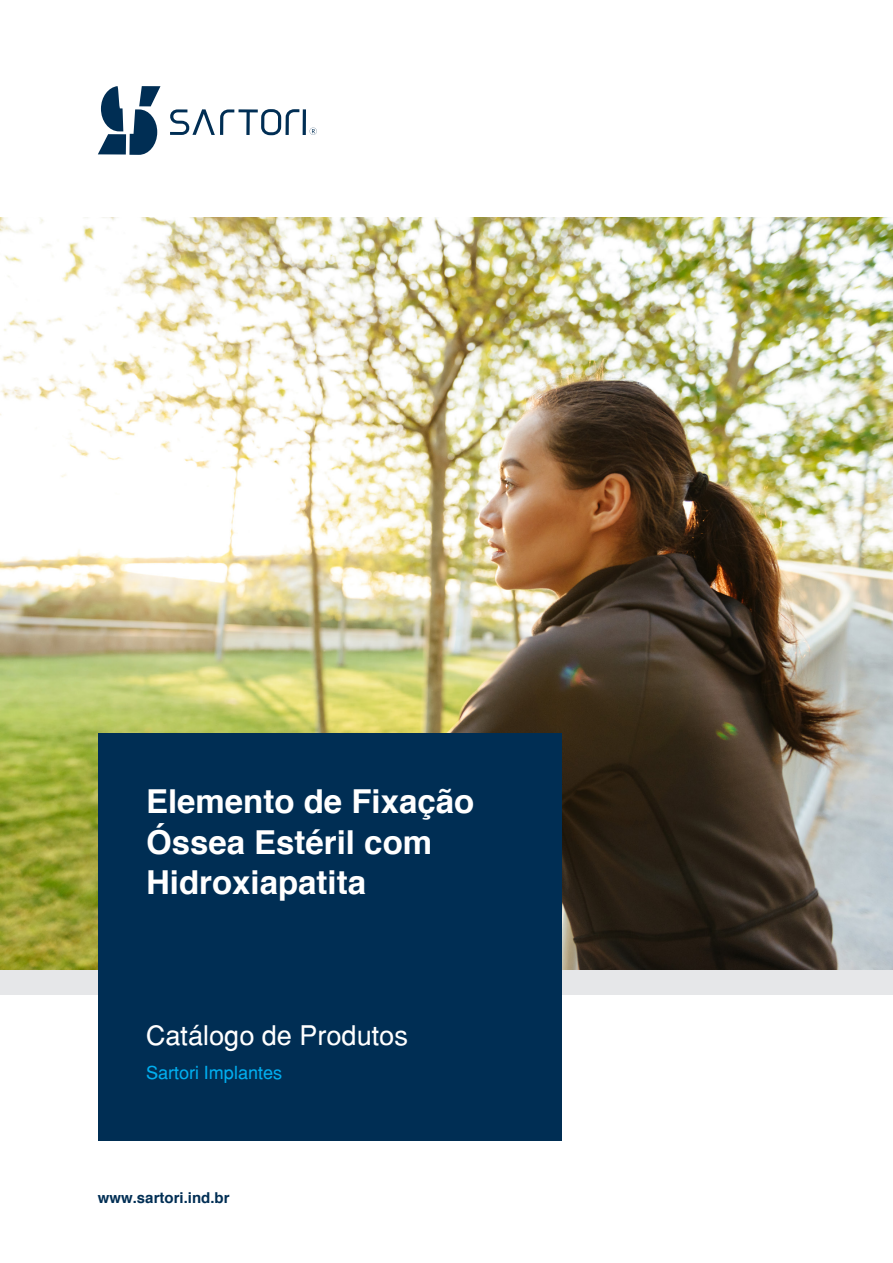
<style>
.page{position:relative;width:893px;height:1263px;background:#fff}
.page>*{position:absolute;margin:0;border:0;box-sizing:border-box;transform-origin:0 0}
.t1{font:700 33px "Helvetica";color:#fff}
.Subtitle{font:27px "Helvetica";color:#fff}
.Subtitle-2{font:18px "Helvetica";color:#00aeef}
.Web{font:700 15px "Helvetica";color:#002e54}
</style>
<div class="page">
<div style="left:0;top:969px;width:893px;height:25px;background:#e6e7e9"></div>
<img style="left:0;top:218px;width:893px;height:751px">
<div style="left:98px;top:733px;width:463px;height:408px;background:#002e54"></div>
<svg style="left:98px;top:86px;width:62px;height:69px"></svg>
<hr style="left:303px;top:109px;width:3px;height:26px;background:#002e54">
<svg style="left:170px;top:109px;width:129px;height:26px"></svg>
<svg style="left:310px;top:128px;width:7px;height:7px"></svg>
<p class="t1" style="left:146px;top:781px;width:330px">Elemento de Fixação</p>
<p class="t1" style="left:146px;top:821px;width:288px">Óssea Estéril com</p>
<p class="t1" style="left:146px;top:862px;width:222px">Hidroxiapatita</p>
<p class="Subtitle" style="left:146px;top:1019px;width:263px">Catálogo de Produtos</p>
<p class="Subtitle-2" style="left:146px;top:1062px;width:138px">Sartori Implantes</p>
<p class="Web" style="left:98px;top:1188px;width:133px">www.sartori.ind.br</p>
</div>
